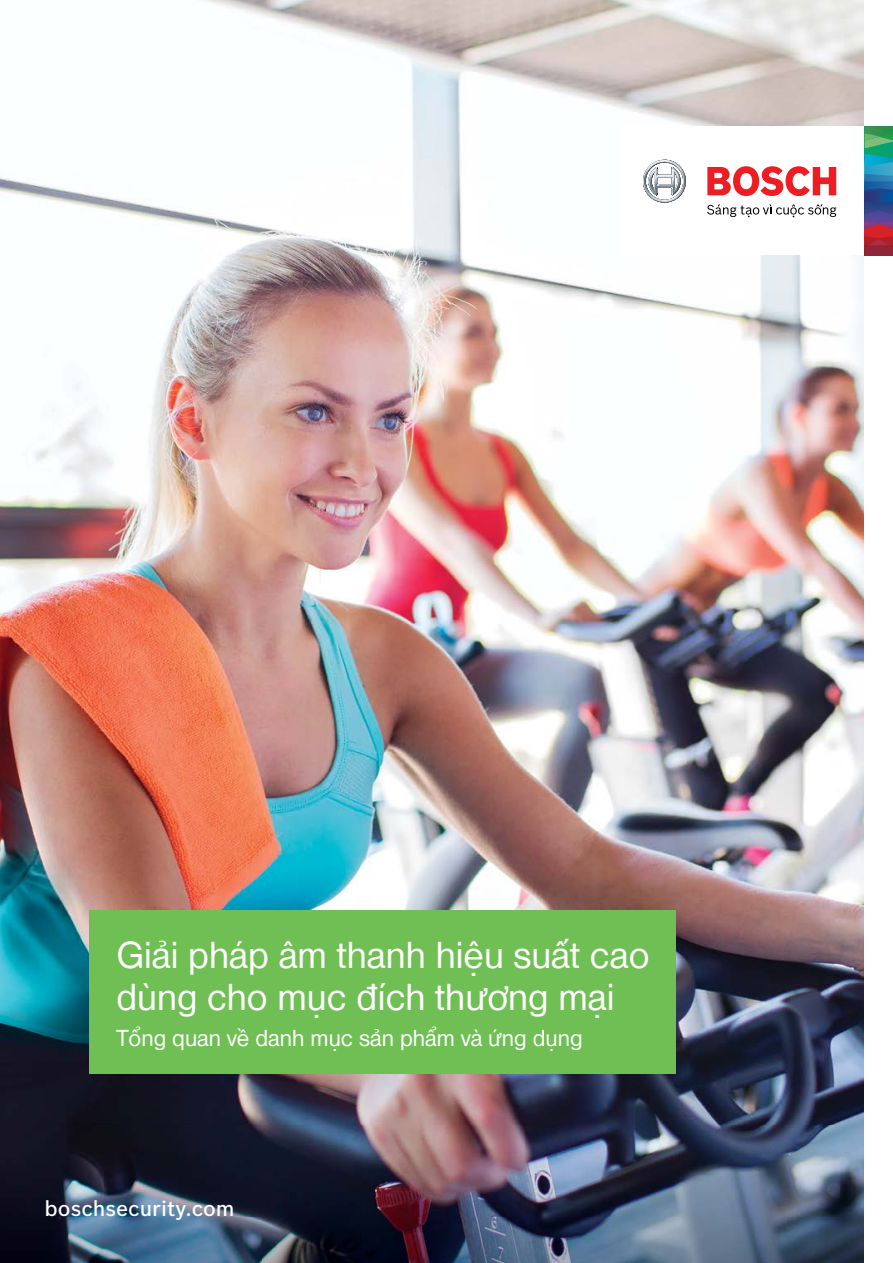
<style>
.page{position:relative;width:893px;height:1263px;background:#fff}
.page>*{position:absolute;margin:0;border:0;box-sizing:border-box;transform-origin:0 0}
.t1{font:39px/42px "Nimbus San VND";color:#fff}
.t2{font:24px "Nimbus San VND";color:#fff}
.t3{font:500 21px "Bosch Sans";color:#fff}
</style>
<div class="page">
<img style="left:0;top:0;width:865px;height:1263px">
<div style="left:619px;top:126px;width:274px;height:129px;background:#fff"></div>
<svg style="left:865px;top:126px;width:28px;height:129px;background:#4d667a"></svg>
<svg style="left:643px;top:160px;width:43px;height:43px"></svg>
<svg style="left:707px;top:166px;width:129px;height:30px"></svg>
<svg style="left:707px;top:204px;width:129px;height:13px"></svg>
<div style="left:89px;top:910px;width:587px;height:163px;background:#70bf54"></div>
<p class="t1" style="left:116px;top:932px;width:535px">Giải pháp âm thanh hiệu suất cao dùng cho mục đích thương mại</p>
<p class="t2" style="left:116px;top:1021px;width:468px">Tổng quan về danh mục sản phẩm và ứng dụng</p>
<p class="t3" style="left:45px;top:1193px;width:192px">boschsecurity.com</p>
</div>
